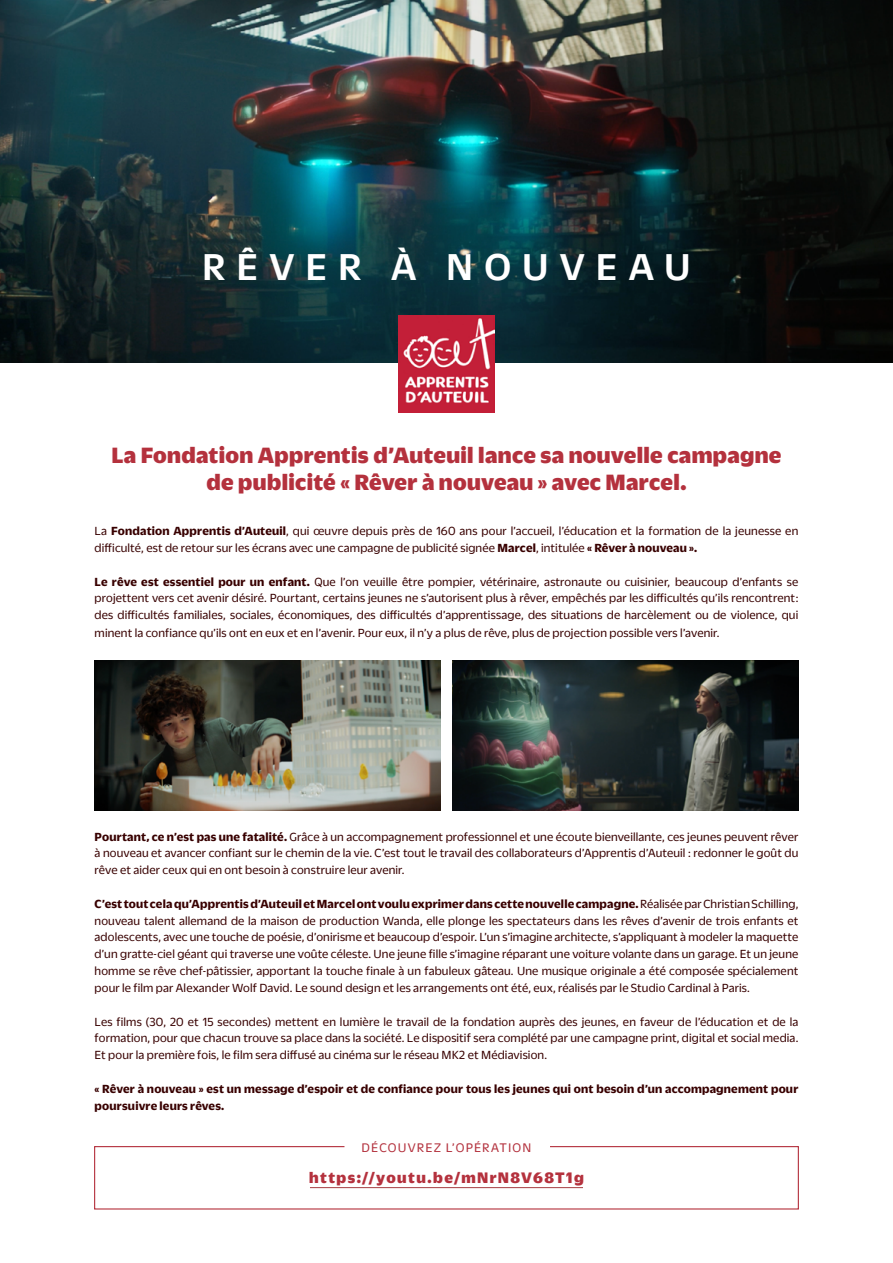
<style>
.page{position:relative;width:893px;height:1263px;background:#fff}
.page>*{position:absolute;margin:0;border:0;box-sizing:border-box;transform-origin:0 0}
.t1{font:500 40.5px "Duplicate Sans";letter-spacing:.27em;color:#fff}
.t2{font:800 24px/27px "Duplicate Sans";letter-spacing:.015em;color:#b4313d;text-align:center}
.t3{font:800 16.5px "Duplicate Sans";letter-spacing:.085em;color:#b4313d}
.t4{font:13.5px "Duplicate Sans";letter-spacing:.085em;color:#b3313d}
.t5{font:12.75px/16.8px "Duplicate Sans";letter-spacing:.01em;color:#380000;text-align:justify}
.t6{font:700 12.75px/16.8px "Duplicate Sans";letter-spacing:.015em;color:#380000}
.s1{font-weight:700}
</style>
<div class="page">
<img style="left:0;top:0;width:893px;height:363px">
<img style="left:399px;top:315px;width:95px;height:98px">
<img style="left:95px;top:660px;width:345px;height:150px">
<img style="left:452px;top:660px;width:346px;height:150px">
<svg style="left:94px;top:1146px;width:705px;height:64px"></svg>
<hr style="left:310px;top:1187px;width:273px;height:1px;background:#a63c41">
<h1 class="t1" style="left:202px;top:240px;width:490px">RÊVER À NOUVEAU</h1>
<h2 class="t2" style="left:112px;top:439px;width:671px">La Fondation Apprentis d’Auteuil lance sa nouvelle campagne de publicité « Rêver à nouveau » avec Marcel.</h2>
<p class="t5" style="left:95px;top:522px;width:705px">La <span class="s1">Fondation Apprentis d’Auteuil</span>, qui œuvre depuis près de 160 ans pour l’accueil, l’éducation et la formation de la jeunesse en difficulté, est de retour sur les écrans avec une campagne de publicité signée <span class="s1">Marcel</span>, intitulée <span class="s1">« Rêver à nouveau ».</span></p>
<p class="t5" style="left:95px;top:572px;width:705px"><span class="s1">Le rêve est essentiel pour un enfant.</span> Que l’on veuille être pompier, vétérinaire, astronaute ou cuisinier, beaucoup d’enfants se projettent vers cet avenir désiré. Pourtant, certains jeunes ne s’autorisent plus à rêver, empêchés par les difficultés qu’ils rencontrent: des difficultés familiales, sociales, économiques, des difficultés d’apprentissage, des situations de harcèlement ou de violence, qui</p>
<p class="t5" style="left:95px;top:624px;width:626px">minent la confiance qu’ils ont en eux et en l’avenir. Pour eux, il n’y a plus de rêve, plus de projection possible vers l’avenir.</p>
<p class="t5" style="left:95px;top:827px;width:705px"><span class="s1">Pourtant, ce n’est pas une fatalité.</span> Grâce à un accompagnement professionnel et une écoute bienveillante, ces jeunes peuvent rêver à nouveau et avancer confiant sur le chemin de la vie. C’est tout le travail des collaborateurs d’Apprentis d’Auteuil : redonner le goût du rêve et aider ceux qui en ont besoin à construire leur avenir.</p>
<p class="t5" style="left:95px;top:894px;width:705px"><span class="s1">C’est tout cela qu’Apprentis d’Auteuil et Marcel ont voulu exprimer dans cette nouvelle campagne.</span> Réalisée par Christian Schilling, nouveau talent allemand de la maison de production Wanda, elle plonge les spectateurs dans les rêves d’avenir de trois enfants et adolescents, avec une touche de poésie, d’onirisme et beaucoup d’espoir. L’un s’imagine architecte, s’appliquant à modeler la maquette d’un gratte-ciel géant qui traverse une voûte céleste. Une jeune fille s’imagine réparant une voiture volante dans un garage. Et un jeune homme se rêve chef-pâtissier, apportant la touche finale à un fabuleux gâteau. Une musique originale a été composée spécialement pour le film par Alexander Wolf David. Le sound design et les arrangements ont été, eux, réalisés par le Studio Cardinal à Paris.</p>
<p class="t5" style="left:95px;top:1012px;width:705px">Les films (30, 20 et 15 secondes) mettent en lumière le travail de la fondation auprès des jeunes, en faveur de l’éducation et de la formation, pour que chacun trouve sa place dans la société. Le dispositif sera complété par une campagne print, digital et social media.<br>Et pour la première fois, le film sera diffusé au cinéma sur le réseau MK2 et Médiavision.</p>
<p class="t6" style="left:95px;top:1079px;width:705px">« Rêver à nouveau » est un message d’espoir et de confiance pour tous les jeunes qui ont besoin d’un accompagnement pour poursuivre leurs rêves.</p>
<p class="t4" style="left:362px;top:1139px;width:171px">DÉCOUVREZ L’OPÉRATION</p>
<p class="t3" style="left:309px;top:1166px;width:276px">https://youtu.be/mNrN8V68T1g</p>
</div>
